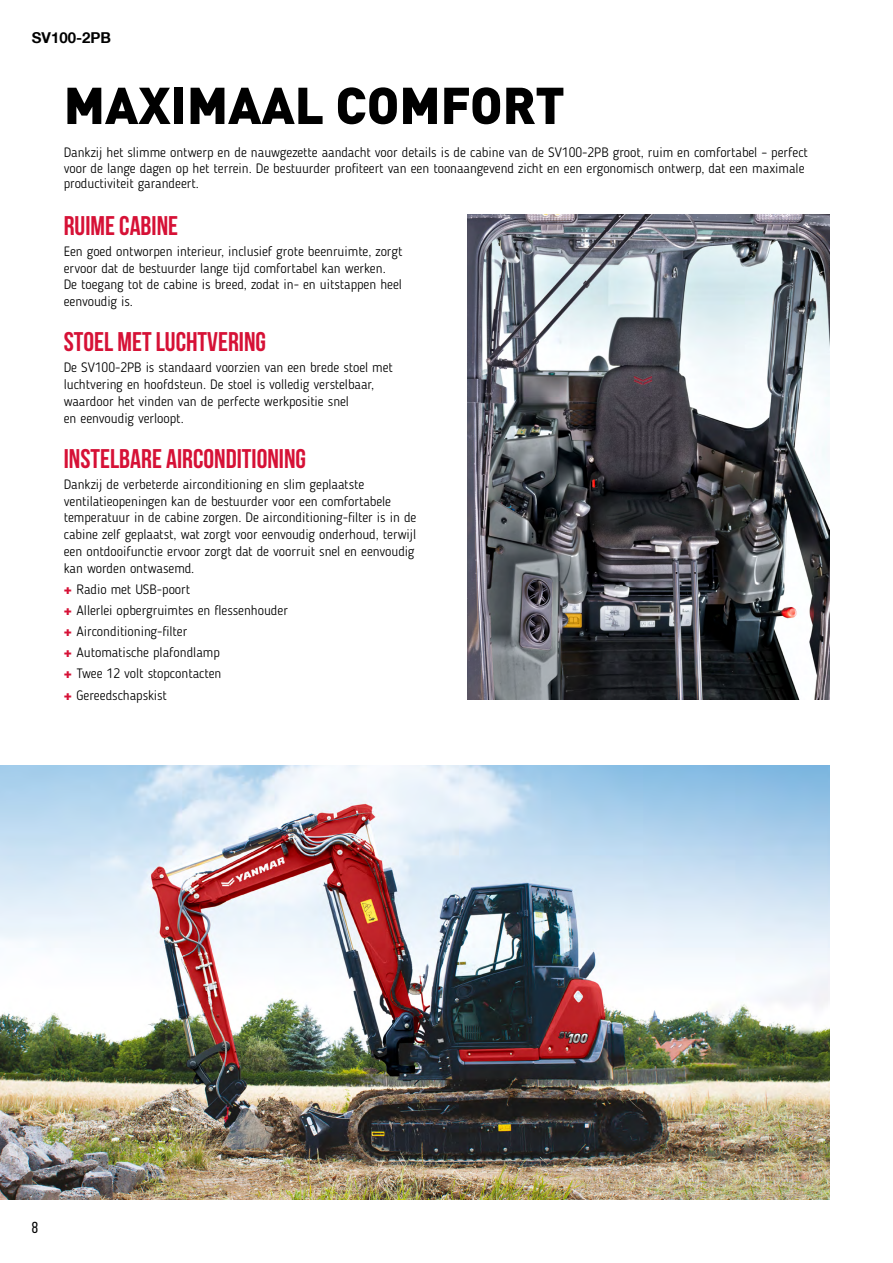
<style>
.page{position:relative;width:893px;height:1263px;background:#fff}
.page>*{position:absolute;margin:0;border:0;box-sizing:border-box;transform-origin:0 0}
.t1{font:900 51px "DINOT";color:#000}
.t2{font:700 27px "Bebas Neue";color:#d61136}
.t3{font:15.9px "Bebas Neue";color:#000}
.t4{font:700 15px "Helvetica Neue LT Com";color:#000}
.t5{font:300 13.5px/16.8px "Blogger Sans";color:#000}
.s1{font-family:"Helvetica Neue LT Com";font-weight:900;color:#d61136}
</style>
<div class="page">
<img style="left:0;top:765px;width:829px;height:434px">
<img style="left:468px;top:214px;width:361px;height:485px">
<p class="t4" style="left:32px;top:28px;width:81px">SV100-2PB</p>
<h1 class="t1" style="left:64px;top:71px;width:503px">MAXIMAAL COMFORT</h1>
<p class="t5" style="left:64px;top:144px;width:746px;line-height:15.8px">Dankzij het slimme ontwerp en de nauwgezette aandacht voor details is de cabine van de SV100-2PB groot, ruim en comfortabel – perfect voor de lange dagen op het terrein. De bestuurder profiteert van een toonaangevend zicht en een ergonomisch ontwerp, dat een maximale productiviteit garandeert.</p>
<h2 class="t2" style="left:64px;top:210px;width:116px">RUIME CABINE</h2>
<p class="t5" style="left:64px;top:243px;width:340px">Een goed ontworpen interieur, inclusief grote beenruimte, zorgt ervoor dat de bestuurder lange tijd comfortabel kan werken.<br>De toegang tot de cabine is breed, zodat in- en uitstappen heel eenvoudig is.</p>
<h2 class="t2" style="left:64px;top:327px;width:204px">STOEL MET LUCHTVERING</h2>
<p class="t5" style="left:64px;top:359px;width:330px">De SV100-2PB is standaard voorzien van een brede stoel met luchtvering en hoofdsteun. De stoel is volledig verstelbaar, waardoor het vinden van de perfecte werkpositie snel<br>en eenvoudig verloopt.</p>
<h2 class="t2" style="left:64px;top:444px;width:244px">INSTELBARE AIRCONDITIONING</h2>
<p class="t5" style="left:64px;top:476px;width:354px">Dankzij de verbeterde airconditioning en slim geplaatste ventilatieopeningen kan de bestuurder voor een comfortabele temperatuur in de cabine zorgen. De airconditioning-filter is in de cabine zelf geplaatst, wat zorgt voor eenvoudig onderhoud, terwijl een ontdooifunctie ervoor zorgt dat de voorruit snel en eenvoudig kan worden ontwasemd.</p>
<p class="t5" style="left:64px;top:579px;width:226px;line-height:21.1px"><span class="s1">+</span> Radio met USB-poort<br><span class="s1">+</span> Allerlei opbergruimtes en flessenhouder <span class="s1">+</span> Airconditioning-filter<br><span class="s1">+</span> Automatische plafondlamp<br><span class="s1">+</span> Twee 12 volt stopcontacten<br><span class="s1">+</span> Gereedschapskist</p>
<p class="t3" style="left:32px;top:1219px;width:8px">8</p>
</div>
